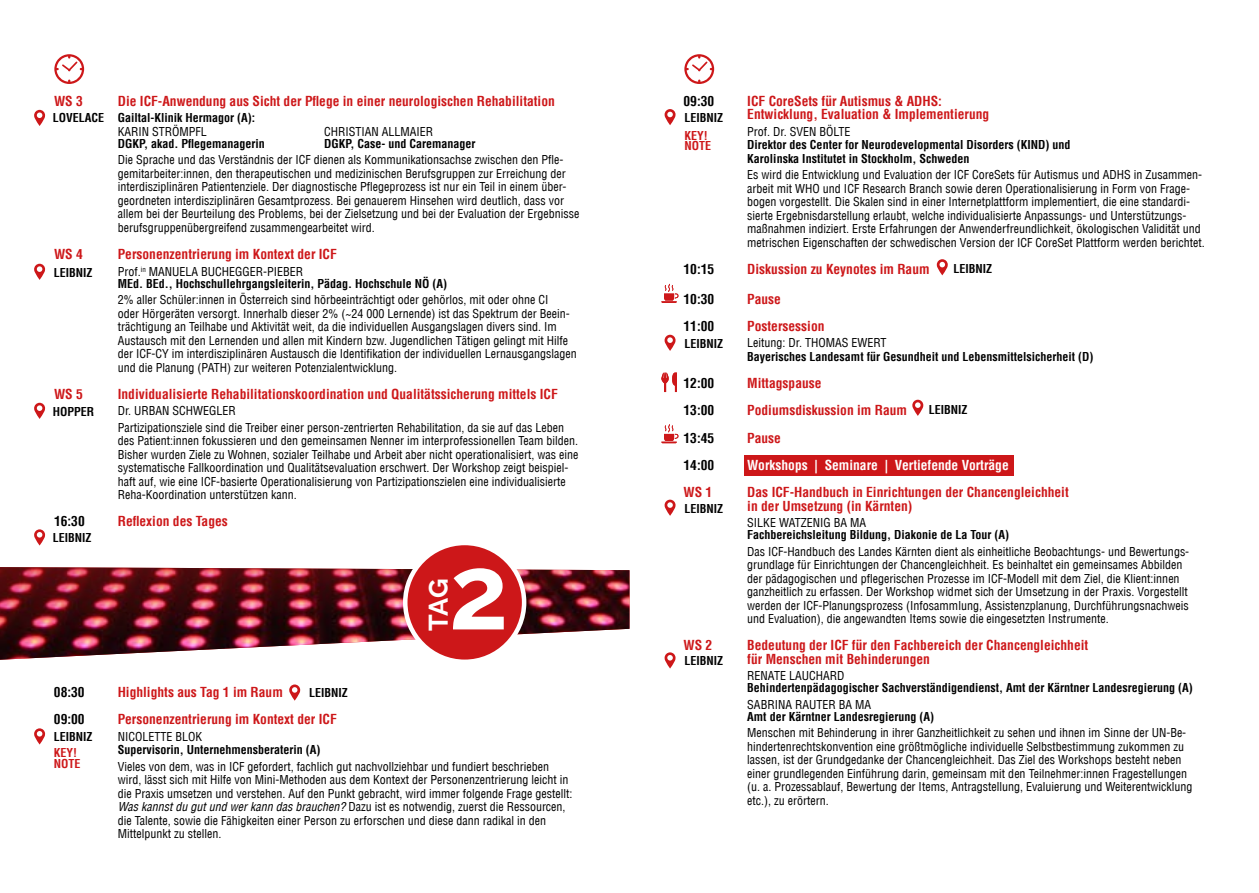
<style>
.page{position:relative;width:1259px;height:893px;background:#fff}
.page>*{position:absolute;margin:0;border:0;box-sizing:border-box;transform-origin:0 0}
.t1{font:700 105.3px "Raleway";color:#fff}
.t2{font:700 27px "Raleway";color:#fff}
.t3{font:700 condensed 13.5px/13.5px "Helvetica LT";color:#cd1719}
.t4{font:700 condensed 13.5px "Helvetica LT";color:#000}
.t5{font:700 condensed 13.5px "Helvetica LT";color:#fff}
.t6{font:condensed 12px/13.5px "Helvetica LT";color:#000}
.t7{font:700 condensed 12px/12px "Helvetica LT";color:#000}
.t8{font:700 condensed 12px/10.5px "Helvetica LT";color:#cd1719}
.s1{font-weight:400}
.s2{font-style:italic}
</style>
<div class="page">
<img style="left:0;top:567px;width:629px;height:93px">
<div style="left:744px;top:455px;width:270px;height:21px;background:#cd1719"></div>
<svg style="left:54px;top:54px;width:30px;height:30px"></svg>
<svg style="left:684px;top:54px;width:30px;height:30px"></svg>
<svg style="left:34px;top:264px;width:11px;height:16px"></svg>
<svg style="left:34px;top:529px;width:11px;height:17px"></svg>
<svg style="left:34px;top:403px;width:11px;height:16px"></svg>
<svg style="left:34px;top:110px;width:11px;height:16px"></svg>
<svg style="left:661px;top:284px;width:17px;height:19px"></svg>
<svg style="left:661px;top:424px;width:17px;height:19px"></svg>
<div style="left:405px;top:543px;width:119px;height:119px;background:#cd1719;border-radius:50%"></div>
<div style="left:403px;top:541px;width:123px;height:123px;border:4px solid #fff;border-radius:50%"></div>
<svg style="left:34px;top:728px;width:11px;height:16px"></svg>
<svg style="left:664px;top:109px;width:11px;height:16px"></svg>
<svg style="left:664px;top:500px;width:11px;height:16px"></svg>
<svg style="left:664px;top:652px;width:11px;height:16px"></svg>
<svg style="left:664px;top:335px;width:11px;height:16px"></svg>
<svg style="left:936px;top:259px;width:11px;height:16px"></svg>
<svg style="left:912px;top:400px;width:11px;height:16px"></svg>
<svg style="left:289px;top:684px;width:11px;height:17px"></svg>
<svg style="left:661px;top:372px;width:16px;height:20px"></svg>
<p class="t3" style="left:54px;top:94px;width:30px">WS 3</p>
<p class="t3" style="left:118px;top:94px;width:438px">Die ICF-Anwendung aus Sicht der Pflege in einer neurologischen Rehabilitation</p>
<p class="t7" style="left:118px;top:112px;width:139px">Gailtal-Klinik Hermagor (A):</p>
<p class="t6" style="left:118px;top:124px;width:91px">KARIN STRÖMPFL</p>
<p class="t6" style="left:324px;top:124px;width:111px">CHRISTIAN ALLMAIER</p>
<p class="t7" style="left:118px;top:137px;width:149px">DGKP, akad. Pflegemanagerin</p>
<p class="t7" style="left:324px;top:137px;width:153px">DGKP, Case- und Caremanager</p>
<p class="t6" style="left:118px;top:153px;width:463px">Die Sprache und das Verständnis der ICF dienen als Kommunikationsachse zwischen den Pfle&shy;gemitarbeiter:innen, den therapeutischen und medizinischen Berufsgruppen zur Erreichung der interdisziplinären Patientenziele. Der diagnostische Pflegeprozess ist nur ein Teil in einem über&shy;geordneten interdisziplinären Gesamtprozess. Bei genauerem Hinsehen wird deutlich, dass vor allem bei der Beurteilung des Problems, bei der Zielsetzung und bei der Evaluation der Ergebnisse berufsgruppenübergreifend zusammengearbeitet wird.</p>
<p class="t3" style="left:54px;top:248px;width:30px">WS 4</p>
<p class="t3" style="left:118px;top:248px;width:221px">Personenzentrierung im Kontext der ICF</p>
<p class="t7" style="left:118px;top:265px;width:331px"><span class="s1">Prof.</span><sup>in</sup> <span class="s1">MANUELA BUCHEGGER-PIEBER<br></span>MEd. BEd., Hochschullehrgangsleiterin, Pädag. Hochschule NÖ (A)</p>
<p class="t6" style="left:118px;top:293px;width:460px">2% aller Schüler:innen in Österreich sind hörbeeinträchtigt oder gehörlos, mit oder ohne CI<br>oder Hörgeräten versorgt. Innerhalb dieser 2% (~24 000 Lernende) ist das Spektrum der Beein&shy;trächtigung an Teilhabe und Aktivität weit, da die individuellen Ausgangslagen divers sind. Im Austausch mit den Lernenden und allen mit Kindern bzw. Jugendlichen Tätigen gelingt mit Hilfe der ICF-CY im interdisziplinären Austausch die Identifikation der individuellen Lernausgangslagen und die Planung (PATH) zur weiteren Potenzialentwicklung.</p>
<p class="t3" style="left:54px;top:387px;width:30px">WS 5</p>
<p class="t3" style="left:118px;top:387px;width:441px">Individualisierte Rehabilitationskoordination und Qualitätssicherung mittels ICF</p>
<p class="t6" style="left:118px;top:403px;width:448px;line-height:16.5px">Dr. URBAN SCHWEGLER<br>Partizipationsziele sind die Treiber einer person-zentrierten Rehabilitation, da sie auf das Leben</p>
<p class="t6" style="left:118px;top:434px;width:462px">des Patient:innen fokussieren und den gemeinsamen Nenner im interprofessionellen Team bilden.<br>Bisher wurden Ziele zu Wohnen, sozialer Teilhabe und Arbeit aber nicht operationalisiert, was eine systematische Fallkoordination und Qualitätsevaluation erschwert. Der Workshop zeigt beispiel&shy;haft auf, wie eine ICF-basierte Operationalisierung von Partizipationszielen eine individualisierte Reha-Koordination unterstützen kann.</p>
<p class="t4" style="left:54px;top:513px;width:32px">16:30</p>
<p class="t3" style="left:118px;top:515px;width:111px">Reflexion des Tages</p>
<p class="t7" style="left:53px;top:112px;width:53px">LOVELACE</p>
<p class="t7" style="left:54px;top:266px;width:40px">LEIBNIZ</p>
<p class="t7" style="left:53px;top:405px;width:43px">HOPPER</p>
<p class="t7" style="left:53px;top:532px;width:40px">LEIBNIZ</p>
<h2 class="t2" style="left:417px;top:631px;width:53px;rotate:-90deg">TAG</h2>
<h1 class="t1" style="left:449px;top:508px;width:61px">2</h1>
<p class="t4" style="left:54px;top:684px;width:32px">08:30</p>
<p class="t3" style="left:118px;top:685px;width:167px">Highlights aus Tag 1 im Raum</p>
<p class="t7" style="left:309px;top:687px;width:40px">LEIBNIZ</p>
<p class="t4" style="left:54px;top:711px;width:32px">09:00</p>
<p class="t3" style="left:118px;top:712px;width:221px">Personenzentrierung im Kontext der ICF</p>
<p class="t6" style="left:118px;top:730px;width:86px">NICOLETTE BLOK</p>
<p class="t7" style="left:118px;top:744px;width:204px">Supervisorin, Unternehmensberaterin (A)</p>
<p class="t6" style="left:118px;top:760px;width:456px">Vieles von dem, was in ICF gefordert, fachlich gut nachvollziehbar und fundiert beschrieben wird, lässt sich mit Hilfe von Mini-Methoden aus dem Kontext der Personenzentrierung leicht in die Praxis umsetzen und verstehen. Auf den Punkt gebracht, wird immer folgende Frage gestellt:<br><span class="s2">Was kannst du gut und wer kann das brauchen?</span> Dazu ist es notwendig, zuerst die Ressourcen, die Talente, sowie die Fähigkeiten einer Person zu erforschen und diese dann radikal in den Mittelpunkt zu stellen.</p>
<p class="t7" style="left:54px;top:731px;width:40px">LEIBNIZ</p>
<p class="t8" style="left:54px;top:748px;width:28px">KEY!<br>NOTE</p>
<p class="t4" style="left:683px;top:92px;width:32px">09:30</p>
<p class="t3" style="left:747px;top:94px;width:243px">ICF CoreSets für Autismus &amp; ADHS:<br>Entwicklung, Evaluation &amp; Implementierung</p>
<p class="t6" style="left:747px;top:124px;width:105px">Prof. Dr. SVEN BÖLTE</p>
<p class="t7" style="left:747px;top:138px;width:324px;line-height:13.5px">Direktor des Center for Neurodevelopmental Disorders (KIND) und<br>Karolinska Institutet in Stockholm, Schweden</p>
<p class="t6" style="left:747px;top:168px;width:459px">Es wird die Entwicklung und Evaluation der ICF CoreSets für Autismus und ADHS in Zusammen&shy;arbeit mit WHO und ICF Research Branch sowie deren Operationalisierung in Form von Frage&shy;bogen vorgestellt. Die Skalen sind in einer Internetplattform implementiert, die eine standardi&shy;sierte Ergebnisdarstellung erlaubt, welche individualisierte Anpassungs- und Unterstützungs&shy;maßnahmen indiziert. Erste Erfahrungen der Anwenderfreundlichkeit, ökologischen Validität und metrischen Eigenschaften der schwedischen Version der ICF CoreSet Plattform werden berichtet.</p>
<p class="t4" style="left:683px;top:260px;width:32px">10:15</p>
<p class="t3" style="left:747px;top:262px;width:184px">Diskussion zu Keynotes im Raum</p>
<p class="t4" style="left:683px;top:290px;width:32px">10:30</p>
<p class="t3" style="left:747px;top:292px;width:35px">Pause</p>
<p class="t4" style="left:683px;top:317px;width:32px">11:00</p>
<p class="t3" style="left:747px;top:319px;width:79px">Postersession</p>
<p class="t6" style="left:747px;top:336px;width:141px">Leitung: Dr. THOMAS EWERT</p>
<p class="t7" style="left:747px;top:350px;width:347px">Bayerisches Landesamt für Gesundheit und Lebensmittelsicherheit (D)</p>
<p class="t4" style="left:683px;top:374px;width:32px">12:00</p>
<p class="t3" style="left:747px;top:376px;width:76px">Mittagspause</p>
<p class="t4" style="left:683px;top:401px;width:32px">13:00</p>
<p class="t3" style="left:747px;top:403px;width:161px">Podiumsdiskussion im Raum</p>
<p class="t4" style="left:683px;top:430px;width:32px">13:45</p>
<p class="t3" style="left:747px;top:431px;width:35px">Pause</p>
<p class="t4" style="left:683px;top:457px;width:32px">14:00</p>
<p class="t5" style="left:747px;top:457px;width:263px">Workshops | Seminare | Vertiefende Vorträge</p>
<p class="t3" style="left:683px;top:485px;width:30px">WS 1</p>
<p class="t3" style="left:747px;top:485px;width:323px">Das ICF-Handbuch in Einrichtungen der Chancengleichheit in der Umsetzung (in Kärnten)</p>
<p class="t6" style="left:747px;top:516px;width:120px">SILKE WATZENIG BA MA</p>
<p class="t7" style="left:747px;top:529px;width:263px">Fachbereichsleitung Bildung, Diakonie de La Tour (A)</p>
<p class="t6" style="left:747px;top:544px;width:443px">Das ICF-Handbuch des Landes Kärnten dient als einheitliche Beobachtungs- und Bewertungs&shy;grundlage für Einrichtungen der Chancengleichheit. Es beinhaltet ein gemeinsames Abbilden der pädagogischen und pflegerischen Prozesse im ICF-Modell mit dem Ziel, die Klient:innen ganzheitlich zu erfassen. Der Workshop widmet sich der Umsetzung in der Praxis. Vorgestellt werden der ICF-Planungsprozess (Infosammlung, Assistenzplanung, Durchführungsnachweis und Evaluation), die angewandten Items sowie die eingesetzten Instrumente.</p>
<p class="t3" style="left:683px;top:638px;width:30px">WS 2</p>
<p class="t3" style="left:747px;top:638px;width:342px">Bedeutung der ICF für den Fachbereich der Chancengleichheit für Menschen mit Behinderungen</p>
<p class="t6" style="left:747px;top:669px;width:99px">RENATE LAUCHARD</p>
<p class="t7" style="left:747px;top:682px;width:447px">Behindertenpädagogischer Sachverständigendienst, Amt der Kärntner Landesregierung (A)</p>
<p class="t6" style="left:747px;top:697px;width:125px">SABRINA RAUTER BA MA</p>
<p class="t7" style="left:747px;top:710px;width:188px">Amt der Kärntner Landesregierung (A)</p>
<p class="t6" style="left:747px;top:726px;width:446px">Menschen mit Behinderung in ihrer Ganzheitlichkeit zu sehen und ihnen im Sinne der UN-Be&shy;hindertenrechtskonvention eine größtmögliche individuelle Selbstbestimmung zukommen zu lassen, ist der Grundgedanke der Chancengleichheit. Das Ziel des Workshops besteht neben einer grundlegenden Einführung darin, gemeinsam mit den Teilnehmer:innen Fragestellungen (u. a. Prozessablauf, Bewertung der Items, Antragstellung, Evaluierung und Weiterentwicklung etc.), zu erörtern.</p>
<p class="t7" style="left:684px;top:112px;width:40px">LEIBNIZ</p>
<p class="t8" style="left:684px;top:130px;width:28px">KEY!<br>NOTE</p>
<p class="t7" style="left:953px;top:263px;width:40px">LEIBNIZ</p>
<p class="t7" style="left:684px;top:337px;width:40px">LEIBNIZ</p>
<p class="t7" style="left:929px;top:403px;width:40px">LEIBNIZ</p>
<p class="t7" style="left:684px;top:502px;width:40px">LEIBNIZ</p>
<p class="t7" style="left:684px;top:655px;width:40px">LEIBNIZ</p>
</div>
